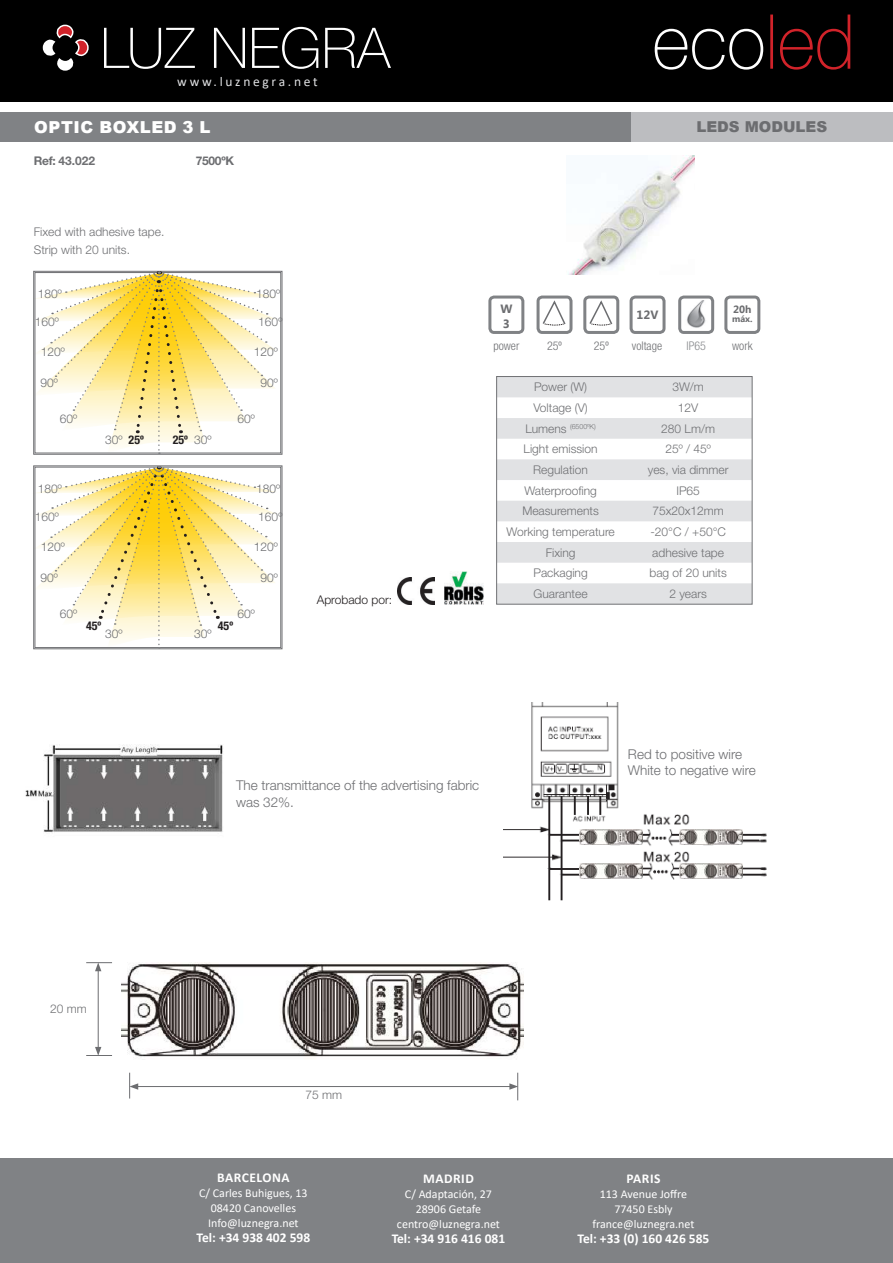
<style>
.page{position:relative;width:893px;height:1263px;background:#fff}
.page>*{position:absolute;margin:0;border:0;box-sizing:border-box;transform-origin:0 0}
.t1{font:900 16.5px "Arial";letter-spacing:.035em;color:#fff}
.t2{font:900 15px "Arial";color:#6c6d70}
.t3{font:300 13.5px/16.2px "Helvetica Neue LT Std";color:#6c6d70}
.t4{font:700 13.5px "Calibri";color:#fff}
.t5{font:13.5px "Calibri";letter-spacing:.2em;color:#e1e2e4}
.t6{font:700 13.5px "Calibri";letter-spacing:.04em;color:#fff}
.t7{font:300 12px/18.6px "Helvetica Neue LT Std";color:#6f7073}
.t8{font:12px/15px "Calibri";color:#fff;text-align:center}
.t9{font:300 12px "Helvetica Neue LT Std";color:#6c6d70}
.t10{font:300 condensed 12px "Helvetica Neue LT Std";color:#6f7073}
.t11{font:300 12px "Helvetica Neue LT Std";color:#231f20}
.t12{font:700 condensed 12px "Helvetica Neue LT Std";color:#231f20}
.t13{font:700 12px "Helvetica Neue LT Std";color:#6f7073}
.t14{font:700 12px "Helvetica Neue LT Std";letter-spacing:-.025em;color:#6c6d70}
.t15{font:700 12px "Khmer UI";color:#6c6d70}
.t16{font:300 condensed 12px "Helvetica Neue LT Std";color:#898b8e}
.t17{font:700 10.5px "Khmer UI";color:#6c6d70}
.t18{font:700 9px "Khmer UI";color:#6c6d70}
.t19{font:300 7.05px "Helvetica Neue LT Std";color:#6f7073}
.s1{color:#6c6d70}
.s2{font-size:12px}
</style>
<div class="page">
<div style="left:0;top:0;width:893px;height:102px;background:#000"></div>
<svg style="left:43px;top:24px;width:46px;height:47px"></svg>
<svg style="left:104px;top:27px;width:287px;height:42px"></svg>
<svg style="left:770px;top:15px;width:80px;height:55px"></svg>
<svg style="left:655px;top:29px;width:108px;height:41px"></svg>
<svg style="left:498px;top:378px;width:252px;height:224px;fill:#e1e2e4"></svg>
<div style="left:496px;top:376px;width:256px;height:228px;border:1px solid #6f7073"></div>
<div style="left:488px;top:296px;width:36px;height:38px;border:3px solid #808285;border-radius:4px"></div>
<div style="left:630px;top:296px;width:35px;height:38px;border:3px solid #808285;border-radius:4px"></div>
<div style="left:724px;top:296px;width:36px;height:38px;border:3px solid #808285;border-radius:4px"></div>
<div style="left:537px;top:296px;width:35px;height:38px;border:3px solid #808285;border-radius:4px"></div>
<svg style="left:541px;top:299px;width:26px;height:27px"></svg>
<div style="left:583px;top:296px;width:36px;height:38px;border:3px solid #808285;border-radius:4px"></div>
<svg style="left:588px;top:299px;width:26px;height:27px"></svg>
<div style="left:678px;top:296px;width:36px;height:38px;border:3px solid #808285;border-radius:4px"></div>
<img style="left:687px;top:300px;width:19px;height:28px">
<img style="left:568px;top:155px;width:126px;height:119px">
<img style="left:397px;top:578px;width:37px;height:26px">
<img style="left:444px;top:571px;width:39px;height:33px">
<svg style="left:33px;top:271px;width:244px;height:183px"></svg>
<svg style="left:33px;top:466px;width:244px;height:182px"></svg>
<img style="left:25px;top:744px;width:198px;height:89px">
<img style="left:503px;top:703px;width:264px;height:198px">
<img style="left:579px;top:829px;width:63px;height:15px">
<img style="left:579px;top:864px;width:63px;height:15px">
<img style="left:679px;top:829px;width:63px;height:15px">
<img style="left:679px;top:864px;width:63px;height:15px">
<img style="left:121px;top:962px;width:402px;height:95px">
<hr style="left:136px;top:1086px;width:376px;height:1px;background:#6c6d70">
<svg style="left:509px;top:1073px;width:9px;height:27px"></svg>
<svg style="left:129px;top:1073px;width:9px;height:25px"></svg>
<hr style="left:98px;top:969px;width:1px;height:80px;background:#6c6d70">
<svg style="left:86px;top:1047px;width:26px;height:9px"></svg>
<svg style="left:86px;top:962px;width:26px;height:9px"></svg>
<div style="left:631px;top:112px;width:262px;height:30px;background:#bcbdc0"></div>
<div style="left:0;top:112px;width:631px;height:30px;background:#808285"></div>
<div style="left:0;top:1159px;width:893px;height:104px;background:#808285"></div>
<p class="t5" style="left:177px;top:73px;width:142px">www.luznegra.net</p>
<h1 class="t1" style="left:34px;top:115px;width:178px">OPTIC BOXLED 3 L</h1>
<p class="t2" style="left:696px;top:116px;width:132px">LEDS MODULES</p>
<p class="t13" style="left:34px;top:154px;width:63px"><span class="s1">Ref:</span> 43.022</p>
<p class="t14" style="left:196px;top:154px;width:40px">7500ºK</p>
<p class="t7" style="left:34px;top:222px;width:132px">Fixed with adhesive tape.<br>Strip with 20 units.</p>
<p class="t9" style="left:38px;top:287px;width:26px">180º</p>
<p class="t9" style="left:256px;top:287px;width:26px">180º</p>
<p class="t7" style="left:35px;top:312px;width:26px">160º</p>
<p class="t7" style="left:258px;top:312px;width:26px">160º</p>
<p class="t9" style="left:41px;top:345px;width:26px">120º</p>
<p class="t9" style="left:254px;top:345px;width:26px">120º</p>
<p class="t9" style="left:40px;top:375px;width:19px">90º</p>
<p class="t9" style="left:261px;top:375px;width:19px">90º</p>
<p class="t9" style="left:60px;top:411px;width:19px">60º</p>
<p class="t9" style="left:237px;top:411px;width:19px">60º</p>
<p class="t12" style="left:129px;top:432px;width:17px">25º</p>
<p class="t9" style="left:105px;top:432px;width:19px">30º</p>
<p class="t12" style="left:173px;top:432px;width:17px">25º</p>
<p class="t9" style="left:194px;top:432px;width:19px">30º</p>
<p class="t9" style="left:38px;top:481px;width:26px">180º</p>
<p class="t9" style="left:256px;top:481px;width:26px">180º</p>
<p class="t7" style="left:35px;top:507px;width:26px">160º</p>
<p class="t7" style="left:258px;top:507px;width:26px">160º</p>
<p class="t9" style="left:41px;top:539px;width:26px">120º</p>
<p class="t9" style="left:254px;top:539px;width:26px">120º</p>
<p class="t9" style="left:40px;top:570px;width:19px">90º</p>
<p class="t9" style="left:261px;top:570px;width:19px">90º</p>
<p class="t9" style="left:60px;top:606px;width:19px">60º</p>
<p class="t9" style="left:237px;top:606px;width:19px">60º</p>
<p class="t12" style="left:86px;top:618px;width:17px">45º</p>
<p class="t12" style="left:218px;top:618px;width:17px">45º</p>
<p class="t9" style="left:105px;top:627px;width:19px">30º</p>
<p class="t9" style="left:194px;top:627px;width:19px">30º</p>
<p class="t11" style="left:317px;top:593px;width:77px">Aprobado por:</p>
<p class="t15" style="left:500px;top:302px;width:14px">W</p>
<p class="t15" style="left:503px;top:317px;width:8px">3</p>
<p class="t15" style="left:637px;top:308px;width:23px">12V</p>
<p class="t17" style="left:733px;top:303px;width:20px">20h</p>
<p class="t18" style="left:732px;top:314px;width:22px">máx.</p>
<p class="t10" style="left:493px;top:338px;width:27px">power</p>
<p class="t10" style="left:547px;top:338px;width:16px">25º</p>
<p class="t10" style="left:594px;top:338px;width:16px">25º</p>
<p class="t10" style="left:632px;top:338px;width:32px">voltage</p>
<p class="t16" style="left:686px;top:338px;width:21px">IP65</p>
<p class="t10" style="left:732px;top:338px;width:22px">work</p>
<p class="t7" style="left:534px;top:377px;width:55px">Power (W)</p>
<p class="t7" style="left:672px;top:377px;width:33px">3W/m</p>
<p class="t7" style="left:533px;top:398px;width:56px">Voltage (V)</p>
<p class="t7" style="left:678px;top:398px;width:22px">12V</p>
<p class="t19" style="left:525px;top:422px;width:72px"><span class="s2">Lumens</span> (6500ºK)</p>
<p class="t7" style="left:661px;top:419px;width:55px">280 Lm/m</p>
<p class="t7" style="left:524px;top:439px;width:75px">Light emission</p>
<p class="t7" style="left:665px;top:439px;width:47px">25º / 45º</p>
<p class="t7" style="left:533px;top:460px;width:56px">Regulation</p>
<p class="t7" style="left:648px;top:460px;width:82px">yes, via dimmer</p>
<p class="t7" style="left:524px;top:481px;width:74px">Waterproofing</p>
<p class="t7" style="left:676px;top:481px;width:25px">IP65</p>
<p class="t7" style="left:522px;top:501px;width:78px">Measurements</p>
<p class="t7" style="left:652px;top:501px;width:73px">75x20x12mm</p>
<p class="t7" style="left:506px;top:522px;width:110px">Working temperature</p>
<p class="t7" style="left:650px;top:522px;width:77px">-20°C / +50°C</p>
<p class="t7" style="left:546px;top:543px;width:31px">Fixing</p>
<p class="t7" style="left:652px;top:543px;width:73px">adhesive tape</p>
<p class="t7" style="left:533px;top:563px;width:56px">Packaging</p>
<p class="t7" style="left:649px;top:563px;width:79px">bag of 20 units</p>
<p class="t7" style="left:534px;top:584px;width:56px">Guarantee</p>
<p class="t7" style="left:669px;top:584px;width:39px">2 years</p>
<p class="t3" style="left:236px;top:777px;width:245px">The transmittance of the advertising fabric was 32%.</p>
<p class="t3" style="left:628px;top:745px;width:129px">Red to positive wire<br>White to negative wire</p>
<p class="t7" style="left:50px;top:999px;width:38px">20 mm</p>
<p class="t7" style="left:305px;top:1085px;width:38px">75 mm</p>
<p class="t6" style="left:217px;top:1168px;width:74px">BARCELONA</p>
<p class="t8" style="left:199px;top:1185px;width:110px">C/ Carles Buhigues, 13<br>08420 Canovelles<br>Info@luznegra.net</p>
<p class="t4" style="left:197px;top:1228px;width:115px">Tel: +34 938 402 598</p>
<p class="t4" style="left:423px;top:1169px;width:52px">MADRID</p>
<p class="t8" style="left:397px;top:1186px;width:104px">C/ Adaptación, 27<br>28906 Getafe centro@luznegra.net</p>
<p class="t4" style="left:392px;top:1229px;width:115px">Tel: +34 916 416 081</p>
<p class="t4" style="left:626px;top:1169px;width:36px">PARIS</p>
<p class="t8" style="left:592px;top:1186px;width:104px">113 Avenue Joffre<br>77450 Esbly france@luznegra.net</p>
<p class="t4" style="left:577px;top:1229px;width:133px">Tel: +33 (0) 160 426 585</p>
</div>
